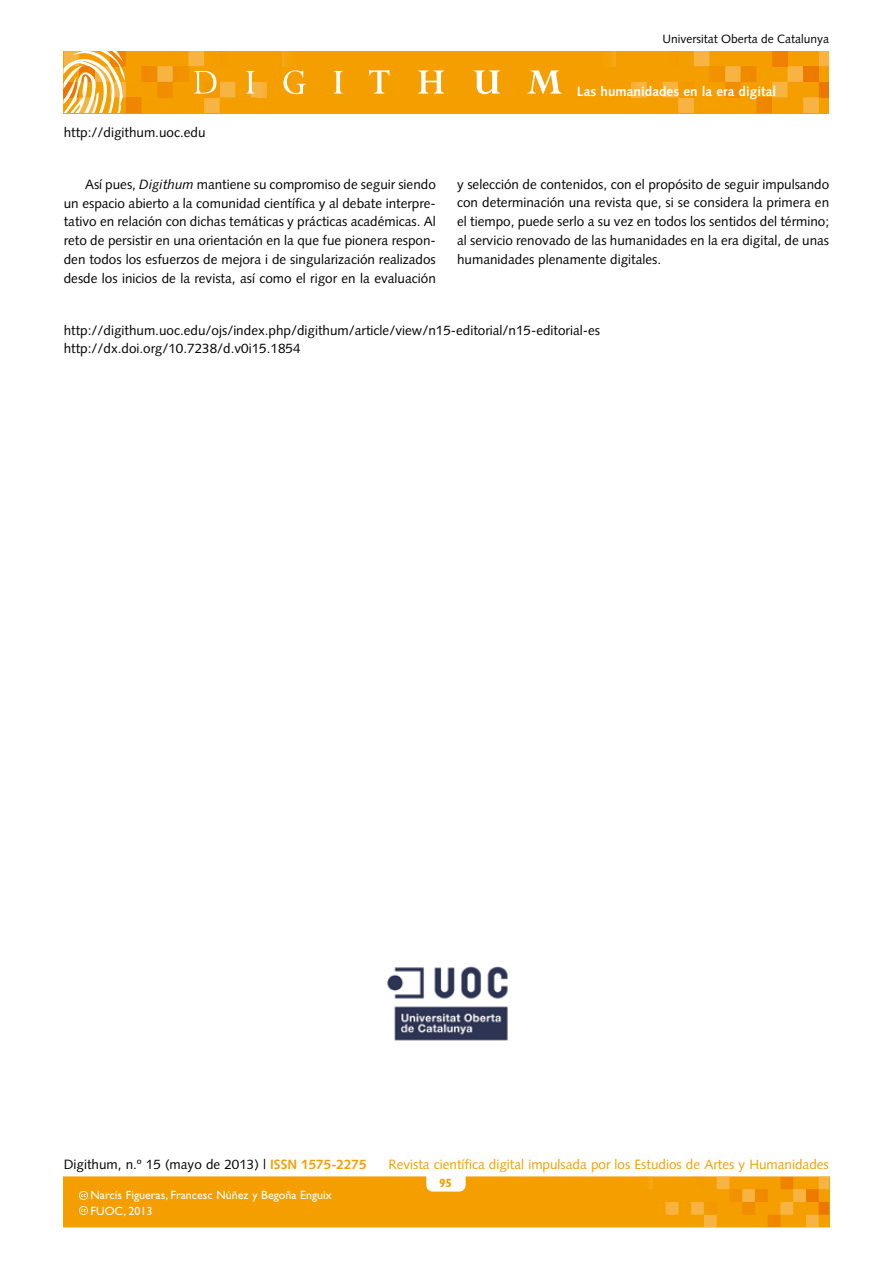
<style>
.page{position:relative;width:893px;height:1263px;background:#fff}
.page>*{position:absolute;margin:0;border:0;box-sizing:border-box;transform-origin:0 0}
.t1{font:13.5px/18.8px "Syntax LT";color:#000;text-align:justify}
.t2{font:13.5px "Syntax LT";color:#f49e00}
.t3{font:700 13.5px "Syntax LT";color:#fff}
.t4{font:12px/15.8px "Gill Sans";color:#fff}
.t5{font:12px "Syntax LT";color:#000}
.t6{font:700 12px "Gill Sans";color:#f49e00}
.s1{font-style:italic}
.s2{font-weight:700;color:#f49e00}
</style>
<div class="page">
<hr style="left:829px;top:1177px;width:1px;height:50px;background:#ec7405">
<div style="left:64px;top:51px;width:765px;height:62px;background:#f49e00"></div>
<hr style="left:267px;top:51px;width:1px;height:62px;background:#f7af35">
<hr style="left:630px;top:51px;width:1px;height:62px;background:#f7af35">
<hr style="left:616px;top:51px;width:2px;height:62px;background:#f6a81e">
<svg style="left:610px;top:51px;width:6px;height:15px"></svg>
<svg style="left:631px;top:51px;width:198px;height:62px"></svg>
<svg style="left:64px;top:51px;width:203px;height:62px"></svg>
<svg style="left:282px;top:51px;width:24px;height:43px"></svg>
<svg style="left:334px;top:71px;width:9px;height:23px"></svg>
<svg style="left:369px;top:70px;width:21px;height:24px"></svg>
<svg style="left:418px;top:70px;width:26px;height:24px"></svg>
<svg style="left:474px;top:70px;width:26px;height:24px"></svg>
<svg style="left:527px;top:70px;width:35px;height:24px"></svg>
<svg style="left:64px;top:1177px;width:765px;height:50px;background:#f49f06"></svg>
<img style="left:387px;top:966px;width:121px;height:75px">
<p class="t5" style="left:662px;top:32px;width:168px">Universitat Oberta de Catalunya</p>
<p class="t1" style="left:64px;top:123px;width:143px">http://digithum.uoc.edu</p>
<p class="t3" style="left:577px;top:84px;width:201px">Las humanidades en la era digital</p>
<p class="t1" style="left:64px;top:175px;width:374px;text-indent:21px">Así pues, <span class="s1">Digithum</span> mantiene su compromiso de seguir siendo un espacio abierto a la comunidad científica y al debate interpre&shy;tativo en relación con dichas temáticas y prácticas académicas. Al reto de persistir en una orientación en la que fue pionera respon&shy;den todos los esfuerzos de mejora i de singularización realizados desde los inicios de la revista, así como el rigor en la evaluación</p>
<p class="t1" style="left:457px;top:175px;width:374px">y selección de contenidos, con el propósito de seguir impulsando con determinación una revista que, si se considera la primera en el tiempo, puede serlo a su vez en todos los sentidos del término; al servicio renovado de las humanidades en la era digital, de unas humanidades plenamente digitales.</p>
<p class="t1" style="left:64px;top:321px;width:538px">http://digithum.uoc.edu/ojs/index.php/digithum/article/view/n15-editorial/n15-editorial-es http://dx.doi.org/10.7238/d.v0i15.1854</p>
<p class="t1" style="left:64px;top:1155px;width:304px">Digithum, n.º 15 (mayo de 2013) | <span class="s2">ISSN 1575-2275</span></p>
<p class="t2" style="left:388px;top:1156px;width:442px">Revista científica digital impulsada por los Estudios de Artes y Humanidades</p>
<p class="t4" style="left:91px;top:1187px;width:243px">Narcís Figueras, Francesc Núñez y Begoña Enguix<br>FUOC, 2013</p>
<p class="t6" style="left:439px;top:1176px;width:15px">95</p>
</div>
